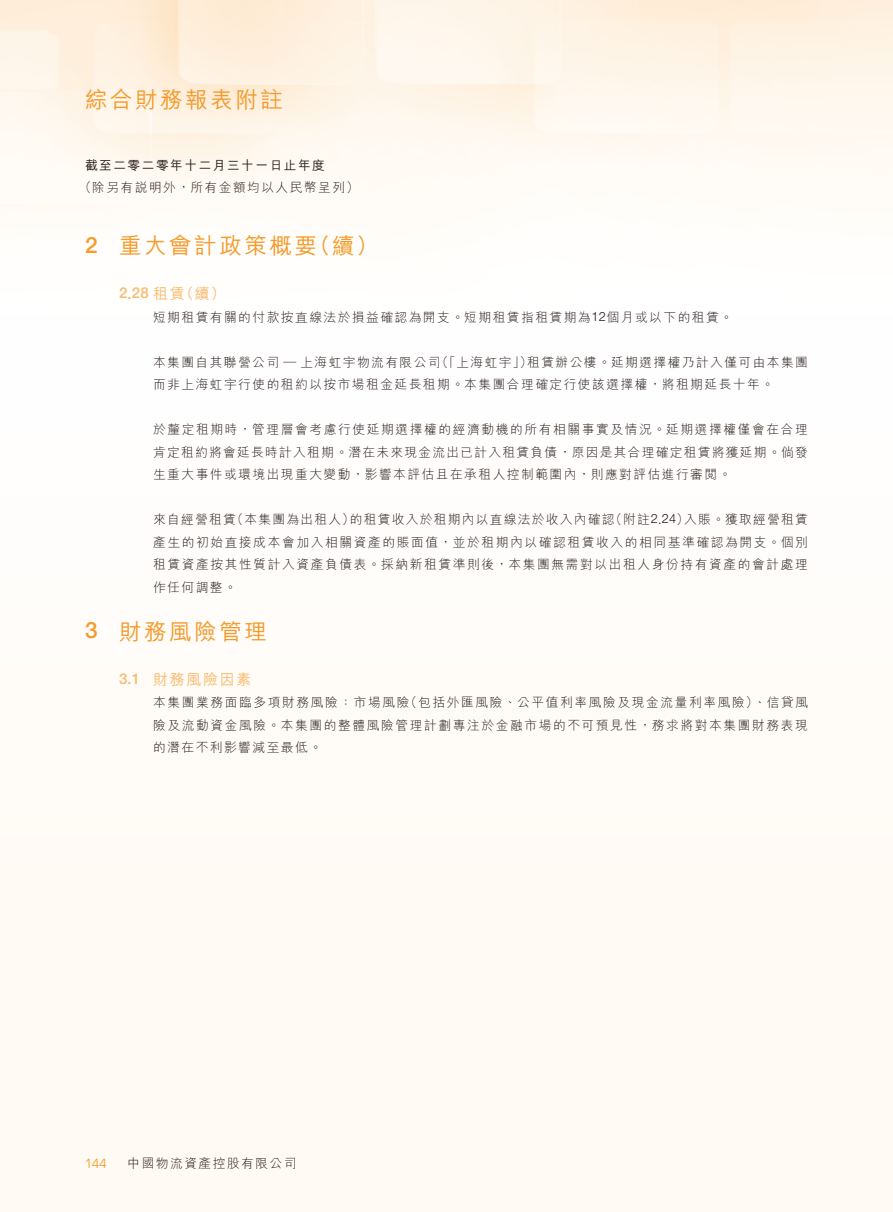
<style>
.page{position:relative;width:893px;height:1212px;background:#fff}
.page>*{position:absolute;margin:0;border:0;box-sizing:border-box;transform-origin:0 0}
.t1{font:500 22.5px "M Hei HK";letter-spacing:.115em;color:#f49b2c}
.t2{font:500 15px "M Hei HK";letter-spacing:.115em;color:#f8ba6e}
.t3{font:300 12.75px/22.5px "M Hei HK";letter-spacing:.115em;color:#231916;text-align:justify}
.t4{font:500 12.75px "M Hei HK";letter-spacing:.115em;color:#231916}
.t5{font:condensed 12.75px "Eurostile";color:#f49b2c}
.s1{font-family:"Helvetica Neue"}
</style>
<div class="page">
<div style="left:0;top:306px;width:893px;height:906px;background:#fffaf3"></div>
<img style="left:0;top:0;width:893px;height:315px">
<h1 class="t1" style="left:85px;top:84px;width:199px">綜合財務報表附註</h1>
<p class="t4" style="left:85px;top:156px;width:242px">截至二零二零年十二月三十一日止年度</p>
<p class="t3" style="left:79px;top:176px;width:282px">（除另有說明外，所有金額均以人民幣呈列）</p>
<h1 class="t1" style="left:85px;top:229px;width:295px"><span class="s1">2</span> 重大會計政策概要（續）</h1>
<p class="t2" style="left:119px;top:283px;width:108px"><span class="s1">2.28</span> 租賃（續）</p>
<p class="t3" style="left:153px;top:305px;width:581px">短期租賃有關的付款按直線法於損益確認為開支。短期租賃指租賃期為<span class="s1">12</span>個月或以下的租賃。</p>
<p class="t3" style="left:153px;top:350px;width:656px">本集團自其聯營公司 — 上海虹宇物流有限公司（「上海虹宇」）租賃辦公樓。延期選擇權乃計入僅可由本集團而非上海虹宇行使的租約以按市場租金延長租期。本集團合理確定行使該選擇權，將租期延長十年。</p>
<p class="t3" style="left:153px;top:418px;width:656px">於釐定租期時，管理層會考慮行使延期選擇權的經濟動機的所有相關事實及情況。延期選擇權僅會在合理肯定租約將會延長時計入租期。潛在未來現金流出已計入租賃負債，原因是其合理確定租賃將獲延期。倘發生重大事件或環境出現重大變動，影響本評估且在承租人控制範圍內，則應對評估進行審閱。</p>
<p class="t3" style="left:153px;top:508px;width:656px">來自經營租賃（本集團為出租人）的租賃收入於租期內以直線法於收入內確認（附註<span class="s1">2.24</span>）入賬。獲取經營租賃產生的初始直接成本會加入相關資產的賬面值，並於租期內以確認租賃收入的相同基準確認為開支。個別租賃資產按其性質計入資產負債表。採納新租賃準則後，本集團無需對以出租人身份持有資產的會計處理作任何調整。</p>
<h1 class="t1" style="left:85px;top:615px;width:183px"><span class="s1">3</span> 財務風險管理</h1>
<p class="t2" style="left:119px;top:668px;width:134px"><span class="s1">3.1</span> 財務風險因素</p>
<p class="t3" style="left:153px;top:691px;width:656px">本集團業務面臨多項財務風險：市場風險（包括外匯風險、公平值利率風險及現金流量利率風險）、信貸風險及流動資金風險。本集團的整體風險管理計劃專注於金融市場的不可預見性，務求將對本集團財務表現的潛在不利影響減至最低。</p>
<p class="t5" style="left:85px;top:1155px;width:23px">144</p>
<p class="t3" style="left:128px;top:1152px;width:170px">中國物流資產控股有限公司</p>
</div>
